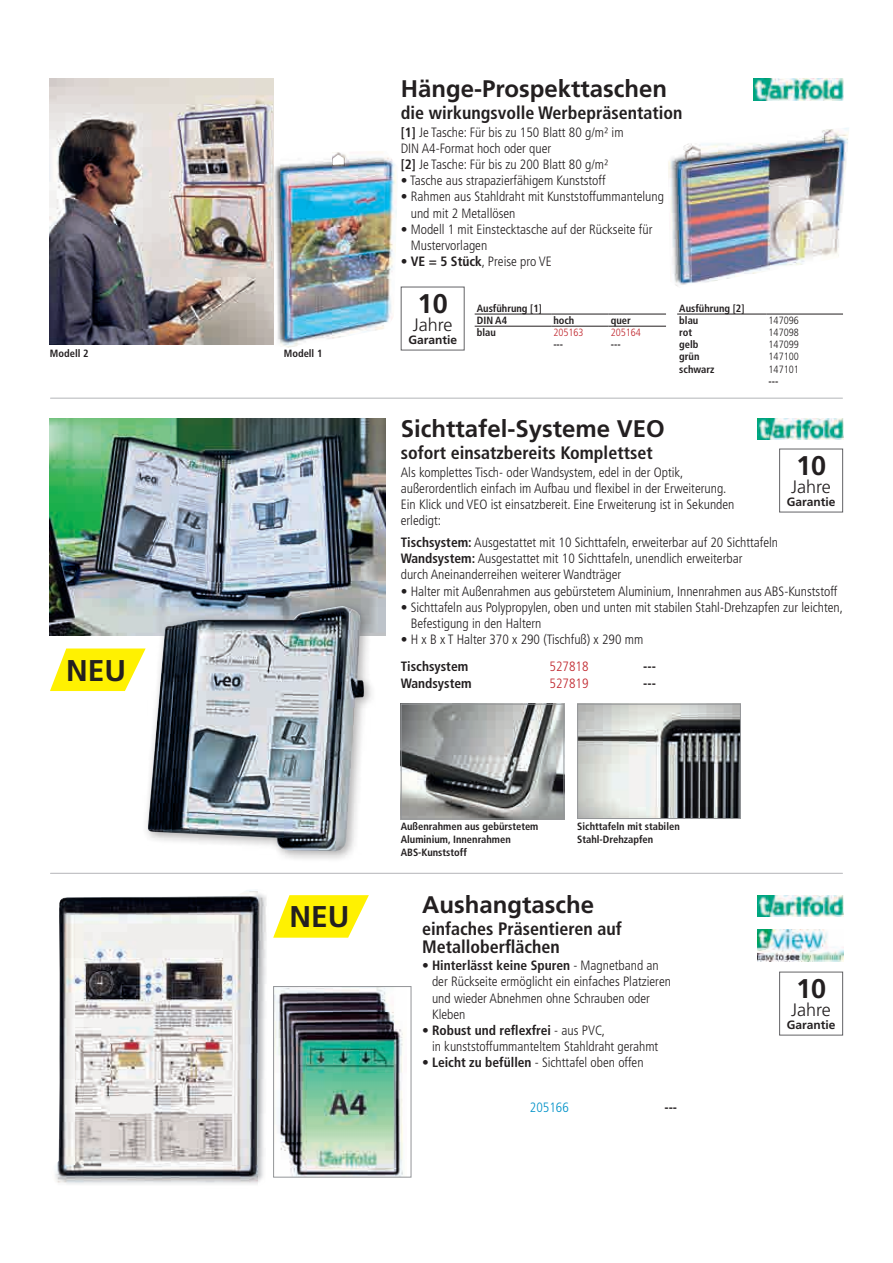
<style>
.page{position:relative;width:893px;height:1263px;background:#fff}
.page>*{position:absolute;margin:0;border:0;box-sizing:border-box;transform-origin:0 0}
.t1{font:700 30px "Frutiger LT";color:#231f20}
.t2{font:700 27px "Frutiger LT";color:#231f20}
.t3{font:700 24px "Frutiger LT";color:#231f20}
.t4{font:700 condensed 18px/18px "Frutiger LT";color:#231f20}
.t5{font:300 18px "Frutiger LT";color:#231f20}
.t6{font:300 condensed 13.5px/16.2px "Frutiger LT";color:#231f20}
.t7{font:700 condensed 13.5px "Frutiger LT";color:#231f20}
.t8{font:300 condensed 13.5px "Frutiger LT";color:#c0262d}
.t9{font:300 condensed 13.5px "Frutiger LT";color:#0092c8}
.t10{font:700 12px "Frutiger LT";color:#231f20}
.t11{font:700 condensed 10.5px/12.6px "Frutiger LT";color:#231f20}
.t12{font:300 condensed 10.5px "Frutiger LT";color:#231f20}
.t13{font:300 condensed 10.5px "Frutiger LT";color:#c0262d}
.s1{font-weight:700}
</style>
<div class="page">
<img style="left:264px;top:151px;width:133px;height:196px">
<img style="left:668px;top:128px;width:181px;height:159px">
<img style="left:50px;top:79px;width:223px;height:265px">
<hr style="left:51px;top:398px;width:791px;height:1px;background:#bcbdc0">
<hr style="left:51px;top:873px;width:791px;height:1px;background:#bcbdc0">
<div style="left:401px;top:287px;width:64px;height:63px;border:1px solid #636366"></div>
<img style="left:754px;top:79px;width:89px;height:22px">
<img style="left:50px;top:419px;width:336px;height:216px">
<div style="left:142px;top:600px;width:234px;height:263px;background:#231f20;opacity:.35"></div>
<img style="left:148px;top:606px;width:216px;height:245px">
<img style="left:403px;top:706px;width:159px;height:111px">
<div style="left:401px;top:704px;width:163px;height:115px;border:1px solid #939598"></div>
<img style="left:579px;top:706px;width:160px;height:111px">
<div style="left:577px;top:704px;width:164px;height:115px;border:1px solid #939598"></div>
<div style="left:779px;top:449px;width:64px;height:63px;border:1px solid #636366"></div>
<img style="left:55px;top:890px;width:212px;height:294px">
<img style="left:758px;top:895px;width:85px;height:21px">
<img style="left:758px;top:419px;width:85px;height:21px">
<img style="left:758px;top:929px;width:85px;height:32px">
<div style="left:779px;top:972px;width:64px;height:63px;border:1px solid #636366"></div>
<svg style="left:273px;top:895px;width:96px;height:43px"></svg>
<svg style="left:50px;top:648px;width:96px;height:43px"></svg>
<img style="left:275px;top:988px;width:128px;height:187px">
<div style="left:273px;top:986px;width:138px;height:191px;border:1px solid #939598"></div>
<hr style="left:475px;top:314px;width:76px;height:1px;background:#231f20">
<hr style="left:551px;top:314px;width:58px;height:1px;background:#231f20">
<hr style="left:609px;top:314px;width:57px;height:1px;background:#231f20">
<hr style="left:475px;top:326px;width:76px;height:1px;background:#231f20">
<hr style="left:551px;top:326px;width:58px;height:1px;background:#231f20">
<hr style="left:609px;top:326px;width:57px;height:1px;background:#231f20">
<hr style="left:677px;top:314px;width:89px;height:1px;background:#231f20">
<hr style="left:766px;top:314px;width:77px;height:1px;background:#231f20">
<p class="t11" style="left:50px;top:347px;width:40px">Modell 2</p>
<h1 class="t1" style="left:66px;top:652px;width:61px">NEU</h1>
<p class="t11" style="left:284px;top:347px;width:40px">Modell 1</p>
<h1 class="t1" style="left:289px;top:899px;width:61px">NEU</h1>
<h3 class="t3" style="left:401px;top:74px;width:268px">Hänge-Prospekttaschen</h3>
<h3 class="t4" style="left:401px;top:104px;width:283px">die wirkungsvolle Werbepräsentation</h3>
<p class="t6" style="left:401px;top:124px;width:224px"><span class="s1">[1]</span> Je Tasche: Für bis zu 150 Blatt 80 g/m² im<br>DIN A4-Format hoch oder quer<br><span class="s1">[2]</span> Je Tasche: Für bis zu 200 Blatt 80 g/m²</p>
<p class="t6" style="left:401px;top:173px;width:206px">• Tasche aus strapazierfähigem Kunststoff</p>
<p class="t6" style="left:411px;top:189px;width:255px;text-indent:-10px">• Rahmen aus Stahldraht mit Kunststoffummantelung und mit 2 Metallösen</p>
<p class="t6" style="left:411px;top:221px;width:243px;text-indent:-10px">• Modell 1 mit Einstecktasche auf der Rückseite für<br>Mustervorlagen</p>
<p class="t6" style="left:401px;top:254px;width:153px">• <span class="s1">VE = 5 Stück</span>, Preise pro VE</p>
<h2 class="t2" style="left:418px;top:288px;width:32px">10</h2>
<h3 class="t5" style="left:413px;top:314px;width:41px">Jahre</h3>
<p class="t10" style="left:408px;top:333px;width:50px">Garantie</p>
<p class="t11" style="left:477px;top:302px;width:67px;line-height:12.1px">Ausführung [1]<br>DIN A4</p>
<p class="t11" style="left:553px;top:314px;width:23px">hoch</p>
<p class="t11" style="left:611px;top:314px;width:22px">quer</p>
<p class="t11" style="left:477px;top:326px;width:21px">blau</p>
<p class="t13" style="left:553px;top:327px;width:32px">205163</p>
<p class="t13" style="left:611px;top:327px;width:32px">205164</p>
<p class="t11" style="left:553px;top:338px;width:11px">---</p>
<p class="t11" style="left:611px;top:338px;width:11px">---</p>
<p class="t11" style="left:679px;top:302px;width:67px;line-height:12.1px">Ausführung [2] blau</p>
<p class="t12" style="left:769px;top:314px;width:32px">147096</p>
<p class="t11" style="left:679px;top:326px;width:14px">rot</p>
<p class="t12" style="left:769px;top:327px;width:32px">147098</p>
<p class="t11" style="left:679px;top:338px;width:21px">gelb</p>
<p class="t12" style="left:769px;top:339px;width:32px">147099</p>
<p class="t11" style="left:679px;top:350px;width:22px">grün</p>
<p class="t12" style="left:769px;top:351px;width:32px">147100</p>
<p class="t11" style="left:679px;top:363px;width:37px">schwarz</p>
<p class="t12" style="left:769px;top:363px;width:32px">147101</p>
<p class="t11" style="left:769px;top:375px;width:11px">---</p>
<h3 class="t3" style="left:401px;top:414px;width:266px">Sichttafel-Systeme VEO</h3>
<h3 class="t4" style="left:401px;top:444px;width:253px">sofort einsatzbereits Komplettset</h3>
<p class="t6" style="left:401px;top:464px;width:335px">Als komplettes Tisch- oder Wandsystem, edel in der Optik, außerordentlich einfach im Aufbau und flexibel in der Erweiterung.<br>Ein Klick und VEO ist einsatzbereit. Eine Erweiterung ist in Sekunden erledigt:</p>
<h2 class="t2" style="left:796px;top:450px;width:32px">10</h2>
<h3 class="t5" style="left:791px;top:476px;width:41px">Jahre</h3>
<p class="t10" style="left:787px;top:495px;width:50px">Garantie</p>
<p class="t6" style="left:401px;top:534px;width:379px"><span class="s1">Tischsystem:</span> Ausgestattet mit 10 Sichttafeln, erweiterbar auf 20 Sichttafeln<br><span class="s1">Wandsystem:</span> Ausgestattet mit 10 Sichttafeln, unendlich erweiterbar<br>durch Aneinanderreihen weiterer Wandträger</p>
<p class="t6" style="left:401px;top:583px;width:438px">• Halter mit Außenrahmen aus gebürstetem Aluminium, Innenrahmen aus ABS-Kunststoff</p>
<p class="t6" style="left:411px;top:599px;width:434px;text-indent:-10px">• Sichttafeln aus Polypropylen, oben und unten mit stabilen Stahl-Drehzapfen zur leichten,<br>Befestigung in den Haltern</p>
<p class="t6" style="left:401px;top:632px;width:244px">• H x B x T Halter 370 x 290 (Tischfuß) x 290 mm</p>
<p class="t7" style="left:401px;top:659px;width:69px">Tischsystem</p>
<p class="t8" style="left:550px;top:659px;width:40px">527818</p>
<p class="t7" style="left:643px;top:659px;width:14px">---</p>
<p class="t7" style="left:401px;top:675px;width:72px">Wandsystem</p>
<p class="t8" style="left:550px;top:675px;width:40px">527819</p>
<p class="t7" style="left:643px;top:675px;width:14px">---</p>
<p class="t11" style="left:401px;top:820px;width:139px">Außenrahmen aus gebürstetem<br>Aluminium, Innenrahmen<br>ABS-Kunststoff</p>
<p class="t11" style="left:577px;top:820px;width:104px">Sichttafeln mit stabilen<br>Stahl-Drehzapfen</p>
<h3 class="t3" style="left:422px;top:891px;width:173px">Aushangtasche</h3>
<h3 class="t4" style="left:422px;top:920px;width:201px">einfaches Präsentieren auf<br>Metalloberflächen</h3>
<p class="t6" style="left:432px;top:957px;width:241px;text-indent:-10px">• <span class="s1">Hinterlässt keine Spuren</span> - Magnetband an der Rückseite ermöglicht ein einfaches Platzieren und wieder Abnehmen ohne Schrauben oder Kleben</p>
<p class="t6" style="left:432px;top:1022px;width:228px;text-indent:-10px">• <span class="s1">Robust und reflexfrei</span> - aus PVC,<br>in kunststoffummanteltem Stahldraht gerahmt</p>
<p class="t6" style="left:422px;top:1055px;width:223px">• <span class="s1">Leicht zu befüllen</span> - Sichttafel oben offen</p>
<p class="t9" style="left:530px;top:1100px;width:40px">205166</p>
<p class="t7" style="left:664px;top:1099px;width:14px">---</p>
<h2 class="t2" style="left:796px;top:973px;width:32px">10</h2>
<h3 class="t5" style="left:791px;top:999px;width:41px">Jahre</h3>
<p class="t10" style="left:787px;top:1018px;width:50px">Garantie</p>
</div>
